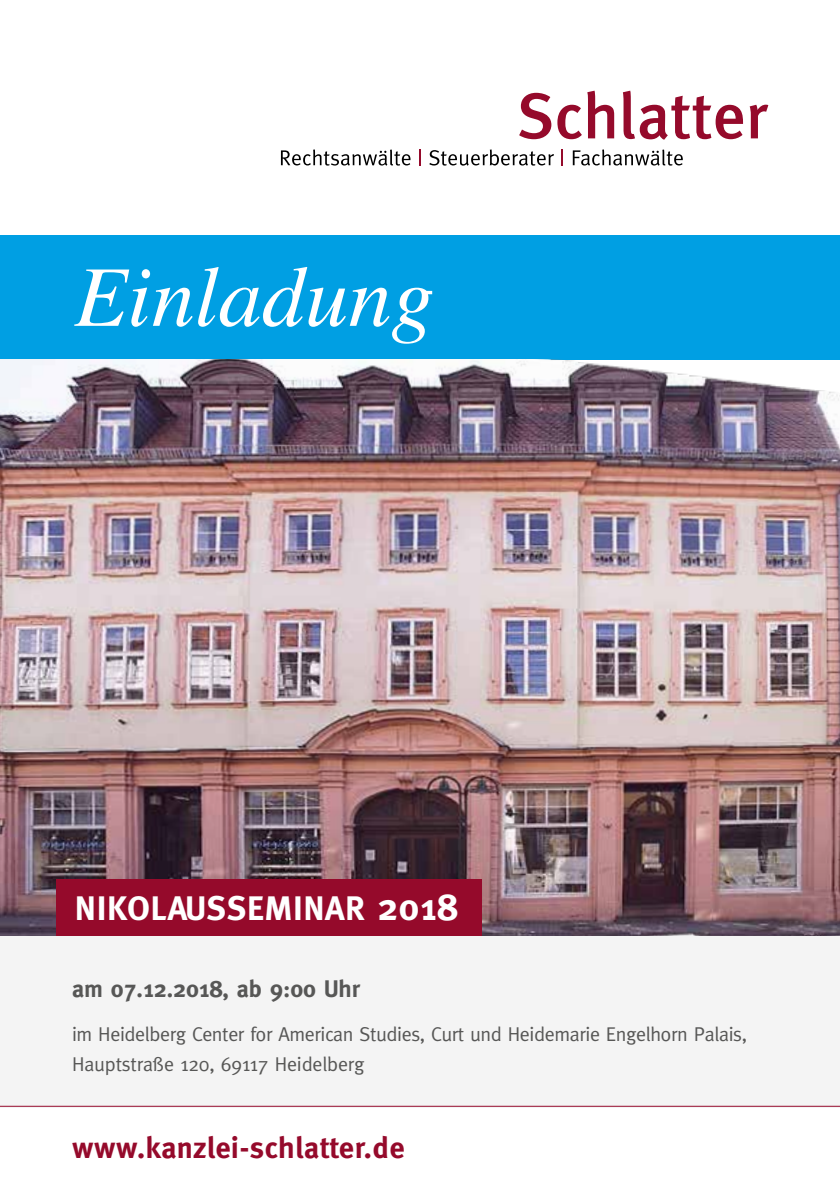
<style>
.page{position:relative;width:840px;height:1191px;background:#fff}
.page>*{position:absolute;margin:0;border:0;box-sizing:border-box;transform-origin:0 0}
.t1{font:italic 86.4px "Times";color:#fff}
.t2{font:700 34px "Meta";letter-spacing:.02em;color:#fff}
.t3{font:700 30px "Meta";letter-spacing:.02em;color:#950a2b}
.t4{font:700 24px "Meta";color:#575756}
.t5{font:20px/30px "Meta";letter-spacing:-.02em;color:#575756}
.s1{font-size:38px}
</style>
<div class="page">
<div style="left:0;top:235px;width:839px;height:124px;background:#009fe3"></div>
<div style="left:0;top:936px;width:839px;height:171px;background:#f4f4f4"></div>
<img style="left:0;top:359px;width:839px;height:577px">
<svg style="left:281px;top:149px;width:129px;height:17px"></svg>
<svg style="left:419px;top:149px;width:1px;height:17px"></svg>
<svg style="left:429px;top:149px;width:124px;height:17px"></svg>
<svg style="left:561px;top:149px;width:2px;height:17px"></svg>
<svg style="left:572px;top:149px;width:110px;height:17px"></svg>
<svg style="left:519px;top:93px;width:32px;height:46px"></svg>
<svg style="left:557px;top:105px;width:24px;height:34px"></svg>
<svg style="left:587px;top:91px;width:27px;height:47px"></svg>
<svg style="left:622px;top:91px;width:120px;height:49px"></svg>
<svg style="left:749px;top:105px;width:18px;height:33px"></svg>
<div style="left:56px;top:879px;width:425px;height:57px;background:#950a2b"></div>
<hr style="left:0;top:1106px;width:839px;height:1px;background:#950a2b">
<h1 class="t1" style="left:74px;top:222px;width:361px">Einladung</h1>
<h2 class="t2" style="left:75px;top:888px;width:384px">NIKOLAUSSEMINAR <span class="s1">2018</span></h2>
<p class="t4" style="left:72px;top:975px;width:289px">am 07.12.2018, ab 9:00 Uhr</p>
<p class="t5" style="left:72px;top:1016px;width:676px">im Heidelberg Center for American Studies, Curt und Heidemarie Engelhorn Palais,<br>Hauptstraße 120, 69117 Heidelberg</p>
<h3 class="t3" style="left:72px;top:1129px;width:334px">www.kanzlei-schlatter.de</h3>
</div>
